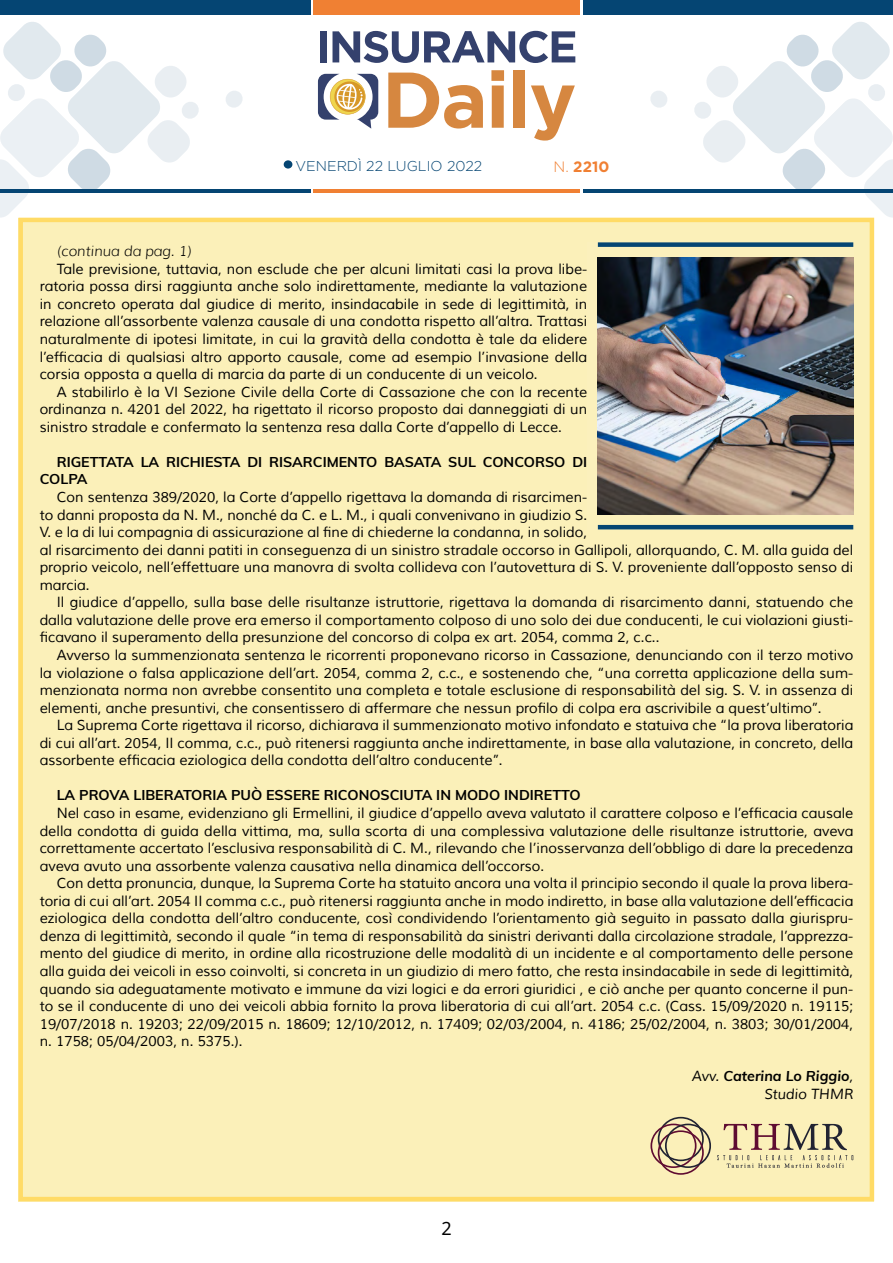
<style>
.page{position:relative;width:893px;height:1263px;background:#fff}
.page>*{position:absolute;margin:0;border:0;box-sizing:border-box;transform-origin:0 0}
.t1{font:18px "Noto Sans";color:#000}
.t2{font:700 15px "Gotham";color:#f08033}
.t3{font:14.25px/17.5px "Muli";color:#000;text-align:justify}
.t4{font:700 14.25px/17.5px "Muli";color:#000}
.t5{font:italic 700 14.25px/17.5px "Muli";color:#000;text-align:right}
.t6{font:300 14.25px "Gotham";color:#054573}
.t7{font:italic 300 14.25px "Muli";color:#000}
.s1{font-weight:300}
.s2{font-weight:400}
</style>
<div class="page">
<div style="left:583px;top:0;width:310px;height:15px;background:#054573"></div>
<div style="left:314px;top:0;width:266px;height:15px;background:#f08033"></div>
<hr style="left:583px;top:189px;width:310px;height:3px;background:#054573">
<hr style="left:314px;top:189px;width:266px;height:3px;background:#f08033">
<svg style="left:650px;top:91px;width:17px;height:17px"></svg>
<svg style="left:226px;top:91px;width:17px;height:17px"></svg>
<svg style="left:693px;top:22px;width:200px;height:197px"></svg>
<svg style="left:0;top:22px;width:200px;height:196px"></svg>
<hr style="left:0;top:189px;width:310px;height:3px;background:#054573">
<div style="left:0;top:0;width:310px;height:15px;background:#054573"></div>
<div style="left:284px;top:160px;width:8px;height:9px;background:#054573;border-radius:50%"></div>
<svg style="left:318px;top:74px;width:60px;height:55px"></svg>
<svg style="left:388px;top:73px;width:95px;height:56px"></svg>
<svg style="left:491px;top:70px;width:13px;height:58px"></svg>
<div style="left:513px;top:70px;width:12px;height:58px;background:#d68740"></div>
<svg style="left:531px;top:85px;width:44px;height:56px"></svg>
<div style="left:320px;top:31px;width:7px;height:31px;background:#34416d"></div>
<svg style="left:332px;top:31px;width:243px;height:32px"></svg>
<div style="left:18px;top:218px;width:856px;height:983px;background:#fbf0b9"></div>
<div style="left:18px;top:218px;width:856px;height:983px;border:4px solid #ffdb66"></div>
<svg style="left:597px;top:242px;width:256px;height:287px"></svg>
<img style="left:598px;top:257px;width:255px;height:257px">
<div style="left:598px;top:242px;width:255px;height:5px;background:#054573"></div>
<hr style="left:598px;top:525px;width:255px;height:4px;background:#054573">
<svg style="left:650px;top:1117px;width:61px;height:58px"></svg>
<svg style="left:717px;top:1124px;width:136px;height:44px"></svg>
<p class="t6" style="left:296px;top:158px;width:188px">VENERDÌ 22 LUGLIO 2022</p>
<p class="t2" style="left:553px;top:158px;width:57px"><span class="s1">N.</span> 2210</p>
<p class="t7" style="left:57px;top:242px;width:136px">(continua da pag. 1)</p>
<p class="t3" style="left:40px;top:260px;width:549px;text-indent:17px">Tale previsione, tuttavia, non esclude che per alcuni limitati casi la prova libe&shy;ratoria possa dirsi raggiunta anche solo indirettamente, mediante la valutazione in concreto operata dal giudice di merito, insindacabile in sede di legittimità, in relazione all’assorbente valenza causale di una condotta rispetto all’altra. Trattasi naturalmente di ipotesi limitate, in cui la gravità della condotta è tale da elidere l’efficacia di qualsiasi altro apporto causale, come ad esempio l’invasione della corsia opposta a quella di marcia da parte di un conducente di un veicolo.</p>
<p class="t3" style="left:40px;top:383px;width:549px;text-indent:17px">A stabilirlo è la VI Sezione Civile della Corte di Cassazione che con la recente ordinanza n. 4201 del 2022, ha rigettato il ricorso proposto dai danneggiati di un sinistro stradale e confermato la sentenza resa dalla Corte d’appello di Lecce.</p>
<p class="t4" style="left:40px;top:452px;width:549px;text-indent:17px">RIGETTATA LA RICHIESTA DI RISARCIMENTO BASATA SUL CONCORSO DI<br>COLPA</p>
<p class="t3" style="left:40px;top:488px;width:815px;text-align:left;text-indent:17px">Con sentenza 389/2020, la Corte d’appello rigettava la domanda di risarcimen-<br>to danni proposta da N. M., nonché da C. e L. M., i quali convenivano in giudizio S.<br>V. e la di lui compagnia di assicurazione al fine di chiederne la condanna, in solido,<br>al risarcimento dei danni patiti in conseguenza di un sinistro stradale occorso in Gallipoli, allorquando, C. M. alla guida del proprio veicolo, nell’effettuare una manovra di svolta collideva con l’autovettura di S. V. proveniente dall’opposto senso di marcia.</p>
<p class="t3" style="left:40px;top:594px;width:815px;text-indent:17px">Il giudice d’appello, sulla base delle risultanze istruttorie, rigettava la domanda di risarcimento danni, statuendo che dalla valutazione delle prove era emerso il comportamento colposo di uno solo dei due conducenti, le cui violazioni giusti&shy;ficavano il superamento della presunzione del concorso di colpa ex art. 2054, comma 2, c.c..</p>
<p class="t3" style="left:40px;top:646px;width:815px;text-indent:17px">Avverso la summenzionata sentenza le ricorrenti proponevano ricorso in Cassazione, denunciando con il terzo motivo la violazione o falsa applicazione dell’art. 2054, comma 2, c.c., e sostenendo che, “una corretta applicazione della sum&shy;menzionata norma non avrebbe consentito una completa e totale esclusione di responsabilità del sig. S. V. in assenza di elementi, anche presuntivi, che consentissero di affermare che nessun profilo di colpa era ascrivibile a quest’ultimo”.</p>
<p class="t3" style="left:40px;top:717px;width:815px;text-indent:17px">La Suprema Corte rigettava il ricorso, dichiarava il summenzionato motivo infondato e statuiva che “la prova liberatoria di cui all’art. 2054, II comma, c.c., può ritenersi raggiunta anche indirettamente, in base alla valutazione, in concreto, della assorbente efficacia eziologica della condotta dell’altro conducente”.</p>
<p class="t4" style="left:57px;top:786px;width:525px">LA PROVA LIBERATORIA PUÒ ESSERE RICONOSCIUTA IN MODO INDIRETTO</p>
<p class="t3" style="left:40px;top:804px;width:815px;text-indent:17px">Nel caso in esame, evidenziano gli Ermellini, il giudice d’appello aveva valutato il carattere colposo e l’efficacia causale della condotta di guida della vittima, ma, sulla scorta di una complessiva valutazione delle risultanze istruttorie, aveva correttamente accertato l’esclusiva responsabilità di C. M., rilevando che l’inosservanza dell’obbligo di dare la precedenza aveva avuto una assorbente valenza causativa nella dinamica dell’occorso.</p>
<p class="t3" style="left:40px;top:875px;width:815px;text-indent:17px">Con detta pronuncia, dunque, la Suprema Corte ha statuito ancora una volta il principio secondo il quale la prova libera&shy;toria di cui all’art. 2054 II comma c.c., può ritenersi raggiunta anche in modo indiretto, in base alla valutazione dell’efficacia eziologica della condotta dell’altro conducente, così condividendo l’orientamento già seguito in passato dalla giurispru&shy;denza di legittimità, secondo il quale “in tema di responsabilità da sinistri derivanti dalla circolazione stradale, l’apprezza&shy;mento del giudice di merito, in ordine alla ricostruzione delle modalità di un incidente e al comportamento delle persone alla guida dei veicoli in esso coinvolti, si concreta in un giudizio di mero fatto, che resta insindacabile in sede di legittimità, quando sia adeguatamente motivato e immune da vizi logici e da errori giuridici , e ciò anche per quanto concerne il pun&shy;to se il conducente di uno dei veicoli abbia fornito la prova liberatoria di cui all’art. 2054 c.c. (Cass. 15/09/2020 n. 19115; 19/07/2018 n. 19203; 22/09/2015 n. 18609; 12/10/2012, n. 17409; 02/03/2004, n. 4186; 25/02/2004, n. 3803; 30/01/2004, n. 1758; 05/04/2003, n. 5375.).</p>
<p class="t5" style="left:692px;top:1067px;width:163px"><span class="s2">Avv.</span> Caterina Lo Riggio<span class="s2">,<br>Studio THMR</span></p>
<p class="t1" style="left:441px;top:1216px;width:12px">2</p>
</div>
